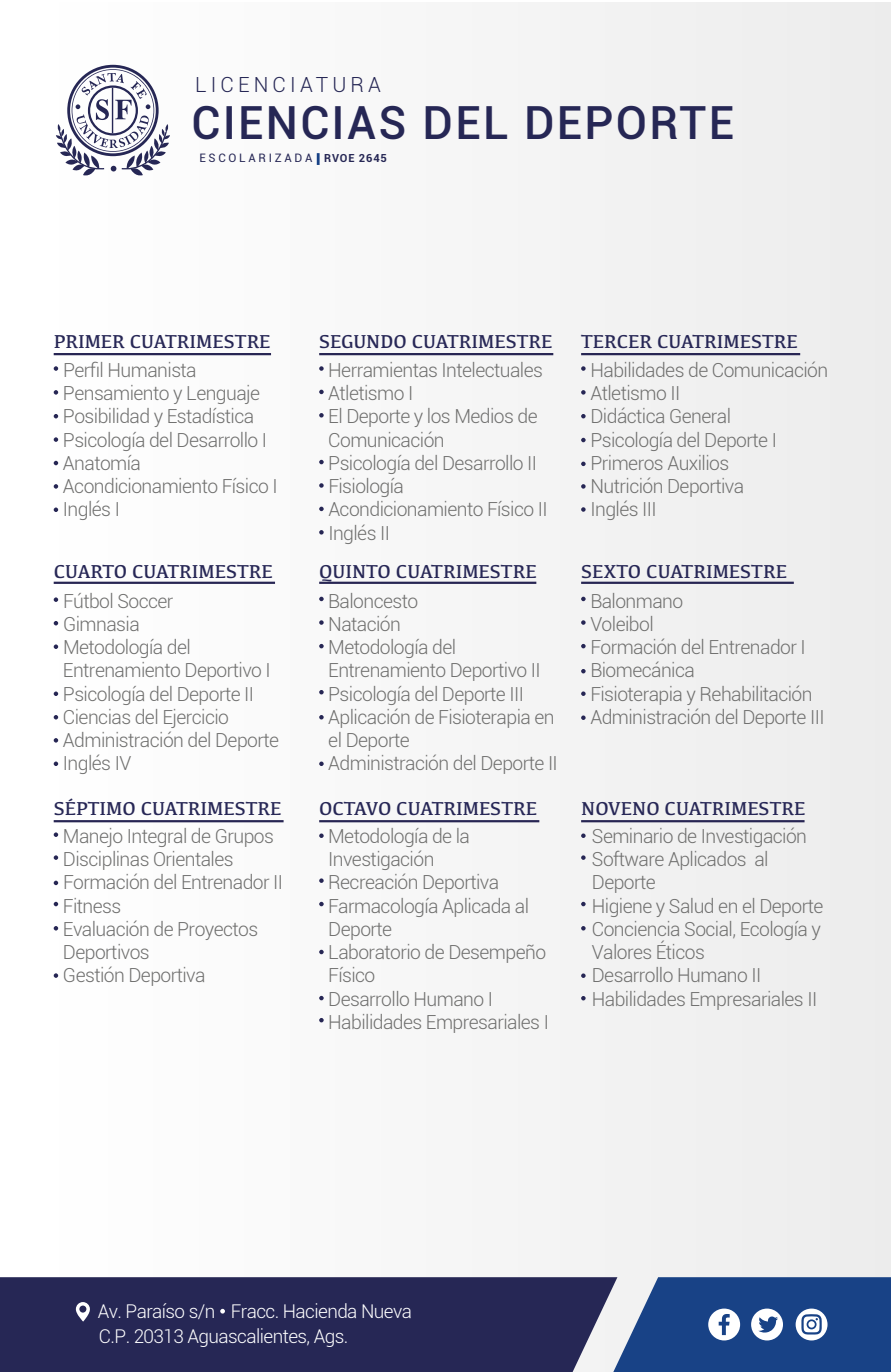
<style>
.page{position:relative;width:893px;height:1372px;background:#fff}
.page>*{position:absolute;margin:0;border:0;box-sizing:border-box;transform-origin:0 0}
.t1{font:500 45.68px "Roboto";letter-spacing:.05em;color:#262755}
.t2{font:300 20.93px "Roboto";letter-spacing:.2em;color:#262755}
.t3{font:300 19.35px/23.2px "Roboto";letter-spacing:-.03em;color:#6f6f6e}
.t4{font:19.35px "Kefa";color:#272756}
.t5{font:300 18.9px/25.2px "Roboto";letter-spacing:-.03em;color:#fff}
.t6{font:11.7px "Roboto";letter-spacing:.23em;color:#262755}
.t7{font:700 11.03px "Roboto";letter-spacing:.075em;color:#262755}
</style>
<div class="page">
<div style="left:0;top:2px;width:890px;height:1369px;background:#f6f6f6"></div>
<svg style="left:317px;top:153px;width:3px;height:12px"></svg>
<svg style="left:56px;top:65px;width:114px;height:111px"></svg>
<div style="left:0;top:1277px;width:612px;height:94px;background:#262755"></div>
<svg style="left:76px;top:1301px;width:14px;height:20px"></svg>
<svg style="left:220px;top:1308px;width:5px;height:5px"></svg>
<svg style="left:612px;top:1277px;width:278px;height:94px;background:#3c5f98"></svg>
<svg style="left:54px;top:366px;width:4px;height:5px"></svg>
<svg style="left:54px;top:390px;width:4px;height:4px"></svg>
<svg style="left:54px;top:414px;width:4px;height:4px"></svg>
<svg style="left:54px;top:437px;width:4px;height:5px"></svg>
<svg style="left:54px;top:461px;width:4px;height:4px"></svg>
<svg style="left:54px;top:484px;width:4px;height:4px"></svg>
<svg style="left:54px;top:507px;width:4px;height:5px"></svg>
<svg style="left:319px;top:366px;width:5px;height:5px"></svg>
<svg style="left:319px;top:389px;width:5px;height:5px"></svg>
<svg style="left:319px;top:413px;width:5px;height:4px"></svg>
<svg style="left:319px;top:483px;width:5px;height:4px"></svg>
<svg style="left:319px;top:460px;width:5px;height:4px"></svg>
<svg style="left:319px;top:506px;width:5px;height:5px"></svg>
<svg style="left:581px;top:366px;width:5px;height:5px"></svg>
<svg style="left:581px;top:390px;width:5px;height:4px"></svg>
<svg style="left:581px;top:414px;width:5px;height:4px"></svg>
<svg style="left:581px;top:438px;width:5px;height:4px"></svg>
<svg style="left:581px;top:461px;width:5px;height:5px"></svg>
<svg style="left:581px;top:484px;width:5px;height:4px"></svg>
<svg style="left:581px;top:507px;width:5px;height:4px"></svg>
<svg style="left:54px;top:597px;width:4px;height:5px"></svg>
<svg style="left:54px;top:621px;width:4px;height:4px"></svg>
<svg style="left:54px;top:644px;width:4px;height:5px"></svg>
<svg style="left:54px;top:715px;width:4px;height:4px"></svg>
<svg style="left:54px;top:691px;width:4px;height:5px"></svg>
<svg style="left:54px;top:738px;width:4px;height:4px"></svg>
<svg style="left:581px;top:596px;width:5px;height:5px"></svg>
<svg style="left:581px;top:620px;width:5px;height:4px"></svg>
<svg style="left:581px;top:644px;width:5px;height:4px"></svg>
<svg style="left:581px;top:669px;width:5px;height:4px"></svg>
<svg style="left:581px;top:691px;width:5px;height:5px"></svg>
<svg style="left:581px;top:715px;width:5px;height:5px"></svg>
<svg style="left:54px;top:832px;width:4px;height:5px"></svg>
<svg style="left:54px;top:855px;width:4px;height:4px"></svg>
<svg style="left:54px;top:880px;width:4px;height:5px"></svg>
<svg style="left:54px;top:901px;width:4px;height:5px"></svg>
<svg style="left:54px;top:973px;width:4px;height:4px"></svg>
<svg style="left:54px;top:926px;width:4px;height:4px"></svg>
<svg style="left:319px;top:833px;width:5px;height:5px"></svg>
<svg style="left:319px;top:949px;width:5px;height:5px"></svg>
<svg style="left:319px;top:878px;width:5px;height:4px"></svg>
<svg style="left:319px;top:901px;width:5px;height:5px"></svg>
<svg style="left:319px;top:1018px;width:5px;height:4px"></svg>
<svg style="left:319px;top:995px;width:5px;height:5px"></svg>
<svg style="left:581px;top:833px;width:5px;height:5px"></svg>
<svg style="left:581px;top:996px;width:5px;height:4px"></svg>
<svg style="left:581px;top:855px;width:5px;height:4px"></svg>
<svg style="left:581px;top:926px;width:5px;height:4px"></svg>
<svg style="left:581px;top:901px;width:5px;height:5px"></svg>
<svg style="left:581px;top:973px;width:5px;height:4px"></svg>
<svg style="left:319px;top:596px;width:5px;height:5px"></svg>
<svg style="left:319px;top:620px;width:5px;height:4px"></svg>
<svg style="left:319px;top:644px;width:5px;height:4px"></svg>
<svg style="left:319px;top:715px;width:5px;height:4px"></svg>
<svg style="left:319px;top:761px;width:5px;height:5px"></svg>
<svg style="left:319px;top:690px;width:5px;height:4px"></svg>
<hr style="left:54px;top:353px;width:217px;height:2px;background:#272553">
<hr style="left:319px;top:353px;width:234px;height:2px;background:#272553">
<hr style="left:581px;top:353px;width:219px;height:2px;background:#272553">
<hr style="left:54px;top:581px;width:221px;height:3px;background:#272553">
<hr style="left:319px;top:581px;width:217px;height:3px;background:#272553">
<hr style="left:581px;top:581px;width:213px;height:3px;background:#272553">
<hr style="left:54px;top:820px;width:230px;height:2px;background:#272553">
<hr style="left:319px;top:820px;width:220px;height:2px;background:#272553">
<hr style="left:581px;top:820px;width:223px;height:2px;background:#272553">
<svg style="left:319px;top:530px;width:5px;height:4px"></svg>
<svg style="left:54px;top:761px;width:4px;height:5px"></svg>
<p class="t2" style="left:195px;top:70px;width:187px">LICENCIATURA</p>
<h1 class="t1" style="left:192px;top:91px;width:544px">CIENCIAS DEL DEPORTE</h1>
<p class="t7" style="left:324px;top:151px;width:64px">RVOE 2645</p>
<p class="t6" style="left:199px;top:150px;width:114px">ESCOLARIZADA</p>
<p class="t4" style="left:54px;top:330px;width:218px">PRIMER CUATRIMESTRE</p>
<p class="t4" style="left:319px;top:330px;width:235px">SEGUNDO CUATRIMESTRE</p>
<p class="t4" style="left:581px;top:330px;width:218px">TERCER CUATRIMESTRE</p>
<p class="t3" style="left:63px;top:358px;width:216px">Perfil Humanista<br>Pensamiento y Lenguaje<br>Posibilidad y Estadística<br>Psicología del Desarrollo I<br>Anatomía<br>Acondicionamiento Físico I<br>Inglés I</p>
<p class="t3" style="left:328px;top:358px;width:221px">Herramientas Intelectuales<br>Atletismo I<br>El Deporte y los Medios de<br>Comunicación<br>Psicología del Desarrollo II<br>Fisiología<br>Acondicionamiento Físico II<br>Inglés II</p>
<p class="t3" style="left:590px;top:358px;width:239px">Habilidades de Comunicación<br>Atletismo II<br>Didáctica General<br>Psicología del Deporte I<br>Primeros Auxilios<br>Nutrición Deportiva<br>Inglés III</p>
<p class="t4" style="left:54px;top:559px;width:221px">CUARTO CUATRIMESTRE</p>
<p class="t4" style="left:319px;top:559px;width:219px">QUINTO CUATRIMESTRE</p>
<p class="t4" style="left:581px;top:559px;width:207px">SEXTO CUATRIMESTRE</p>
<p class="t3" style="left:63px;top:588px;width:218px">Fútbol Soccer<br>Gimnasia<br>Metodología del<br>Entrenamiento Deportivo I<br>Psicología del Deporte II<br>Ciencias del Ejercicio<br>Administración del Deporte<br>Inglés IV</p>
<p class="t3" style="left:328px;top:588px;width:231px">Baloncesto<br>Natación<br>Metodología del<br>Entrenamiento Deportivo II<br>Psicología del Deporte III<br>Aplicación de Fisioterapia en el Deporte<br>Administración del Deporte II</p>
<p class="t3" style="left:590px;top:588px;width:236px">Balonmano<br>Voleibol<br>Formación del Entrenador I<br>Biomecánica<br>Fisioterapia y Rehabilitación<br>Administración del Deporte III</p>
<p class="t4" style="left:54px;top:796px;width:229px">SÉPTIMO CUATRIMESTRE</p>
<p class="t4" style="left:319px;top:796px;width:219px">OCTAVO CUATRIMESTRE</p>
<p class="t4" style="left:581px;top:796px;width:226px">NOVENO CUATRIMESTRE</p>
<p class="t3" style="left:63px;top:823px;width:222px">Manejo Integral de Grupos<br>Disciplinas Orientales<br>Formación del Entrenador II<br>Fitness<br>Evaluación de Proyectos<br>Deportivos<br>Gestión Deportiva</p>
<p class="t3" style="left:328px;top:823px;width:222px">Metodología de la<br>Investigación<br>Recreación Deportiva<br>Farmacología Aplicada al<br>Deporte<br>Laboratorio de Desempeño<br>Físico<br>Desarrollo Humano I<br>Habilidades Empresariales I</p>
<p class="t3" style="left:592px;top:823px;width:233px">Seminario de Investigación<br>Software Aplicados al<br>Deporte<br>Higiene y Salud en el Deporte<br>Conciencia Social, Ecología y<br>Valores Éticos<br>Desarrollo Humano II<br>Habilidades Empresariales II</p>
<p class="t5" style="left:98px;top:1297px;width:316px">Av. Paraíso s/n Fracc. Hacienda Nueva<br>C.P. 20313 Aguascalientes, Ags.</p>
</div>
